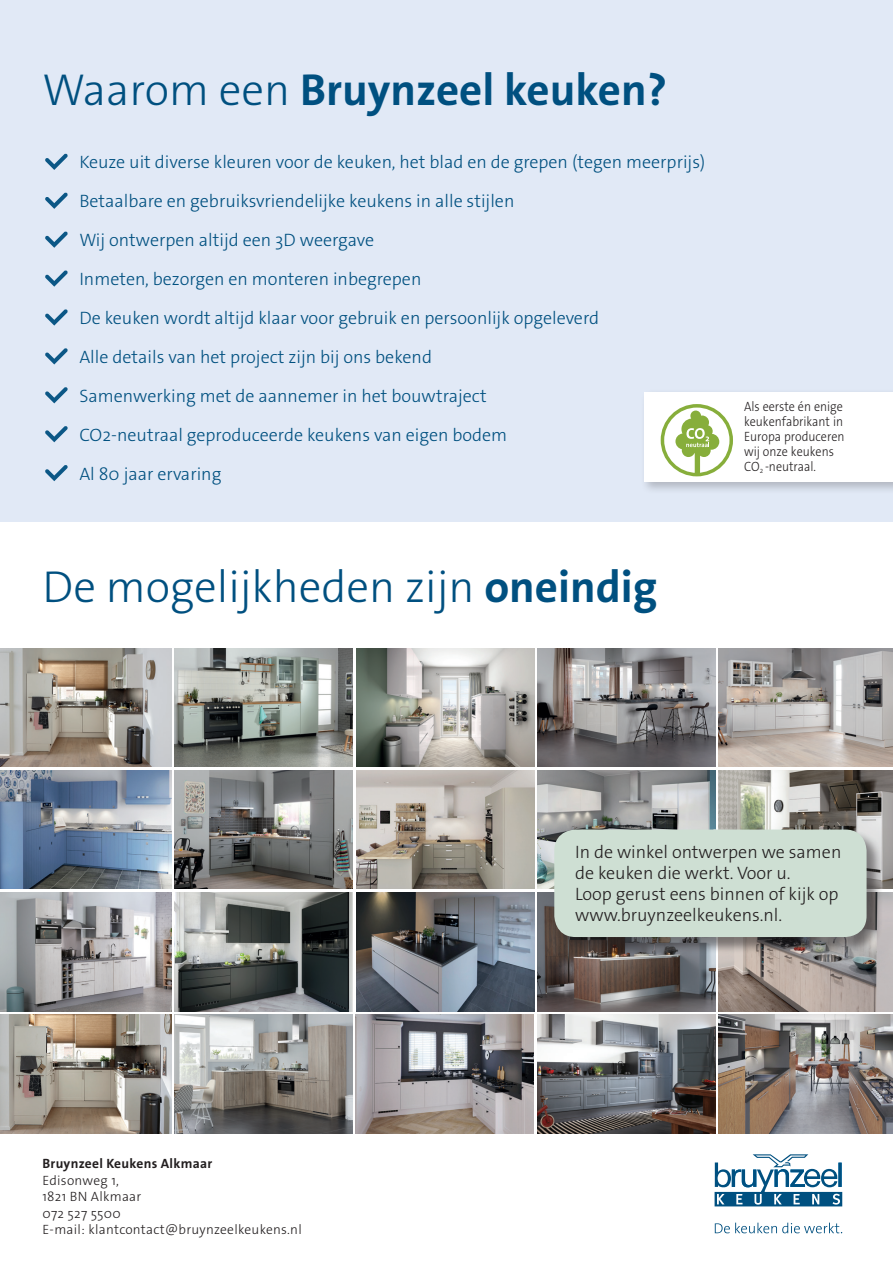
<style>
.page{position:relative;width:893px;height:1263px;background:#fff}
.page>*{position:absolute;margin:0;border:0;box-sizing:border-box;transform-origin:0 0}
.t1{font:300 45px "The Sans Os F";color:#005080}
.t2{font:700 45px "The Sans Os F";color:#005080}
.t3{font:300 18px/39px "The Sans Os F";color:#005080}
.t4{font:300 18px/21px "The Sans Os F";color:#231f20}
.t5{font:300 13.5px/15px "The Sans Os F";color:#231f20;scale:.9 1}
.t6{font:300 13.5px/16.5px "The Sans Os F";letter-spacing:.02em;color:#231f20}
.t7{font:700 13.5px "The Sans Os F";letter-spacing:.02em;color:#231f20}
.s1{font-weight:300}
.s2{font-weight:700}
</style>
<div class="page">
<img style="left:0;top:648px;width:172px;height:119px">
<img style="left:175px;top:648px;width:178px;height:119px">
<img style="left:356px;top:648px;width:178px;height:119px">
<img style="left:537px;top:648px;width:179px;height:119px">
<img style="left:719px;top:648px;width:174px;height:119px">
<img style="left:0;top:770px;width:172px;height:119px">
<img style="left:175px;top:770px;width:178px;height:119px">
<img style="left:356px;top:770px;width:178px;height:119px">
<img style="left:537px;top:770px;width:179px;height:119px">
<img style="left:719px;top:770px;width:174px;height:119px">
<img style="left:0;top:892px;width:172px;height:119px">
<img style="left:175px;top:892px;width:178px;height:119px">
<img style="left:356px;top:892px;width:178px;height:119px">
<img style="left:537px;top:892px;width:179px;height:119px">
<img style="left:719px;top:892px;width:174px;height:119px">
<div style="left:0;top:0;width:893px;height:522px;background:#e1e9f6"></div>
<div style="left:555px;top:830px;width:328px;height:124px;background:#231f20;opacity:.5"></div>
<div style="left:554px;top:829px;width:312px;height:108px;background:#cedfd3;border-radius:21px"></div>
<div style="left:641px;top:388px;width:252px;height:106px;background:#231f20;opacity:.25"></div>
<div style="left:645px;top:392px;width:248px;height:90px;background:#fff"></div>
<svg style="left:661px;top:404px;width:72px;height:72px"></svg>
<svg style="left:45px;top:154px;width:23px;height:16px"></svg>
<svg style="left:45px;top:193px;width:23px;height:16px"></svg>
<svg style="left:45px;top:232px;width:23px;height:16px"></svg>
<svg style="left:45px;top:270px;width:23px;height:17px"></svg>
<svg style="left:45px;top:309px;width:23px;height:17px"></svg>
<svg style="left:45px;top:348px;width:23px;height:16px"></svg>
<svg style="left:45px;top:387px;width:23px;height:16px"></svg>
<svg style="left:45px;top:426px;width:23px;height:16px"></svg>
<svg style="left:45px;top:465px;width:23px;height:16px"></svg>
<img style="left:0;top:1014px;width:171px;height:119px">
<img style="left:174px;top:1014px;width:179px;height:119px">
<img style="left:356px;top:1014px;width:178px;height:119px">
<img style="left:537px;top:1014px;width:178px;height:119px">
<img style="left:718px;top:1014px;width:175px;height:119px">
<svg style="left:715px;top:1154px;width:127px;height:52px"></svg>
<svg style="left:715px;top:1222px;width:127px;height:11px"></svg>
<h1 class="t2" style="left:43px;top:60px;width:626px"><span class="s1">Waarom een</span> Bruynzeel keuken?</h1>
<p class="t3" style="left:79px;top:143px;width:627px">Keuze uit diverse kleuren voor de keuken, het blad en de grepen (tegen meerprijs)<br>Betaalbare en gebruiksvriendelijke keukens in alle stijlen<br>Wij ontwerpen altijd een 3D weergave<br>Inmeten, bezorgen en monteren inbegrepen<br>De keuken wordt altijd klaar voor gebruik en persoonlijk opgeleverd<br>Alle details van het project zijn bij ons bekend<br>Samenwerking met de aannemer in het bouwtraject<br>CO2-neutraal geproduceerde keukens van eigen bodem<br>Al 80 jaar ervaring</p>
<h1 class="t1" style="left:43px;top:557px;width:616px">De mogelijkheden zijn <span class="s2">oneindig</span></h1>
<p class="t5" style="left:744px;top:399px;width:113px">Als eerste én enige keukenfabrikant in<br>Europa produceren wij onze keukens<br>CO<sub>2</sub> -neutraal.</p>
<p class="t7" style="left:43px;top:1155px;width:171px">Bruynzeel Keukens Alkmaar</p>
<p class="t6" style="left:43px;top:1172px;width:261px">Edisonweg 1,<br>1821 BN Alkmaar<br>072 527 5500<br>E-mail: klantcontact@bruynzeelkeukens.nl</p>
<p class="t4" style="left:575px;top:842px;width:268px">In de winkel ontwerpen we samen de keuken die werkt. Voor u.<br>Loop gerust eens binnen of kijk op www.bruynzeelkeukens.nl.</p>
</div>
